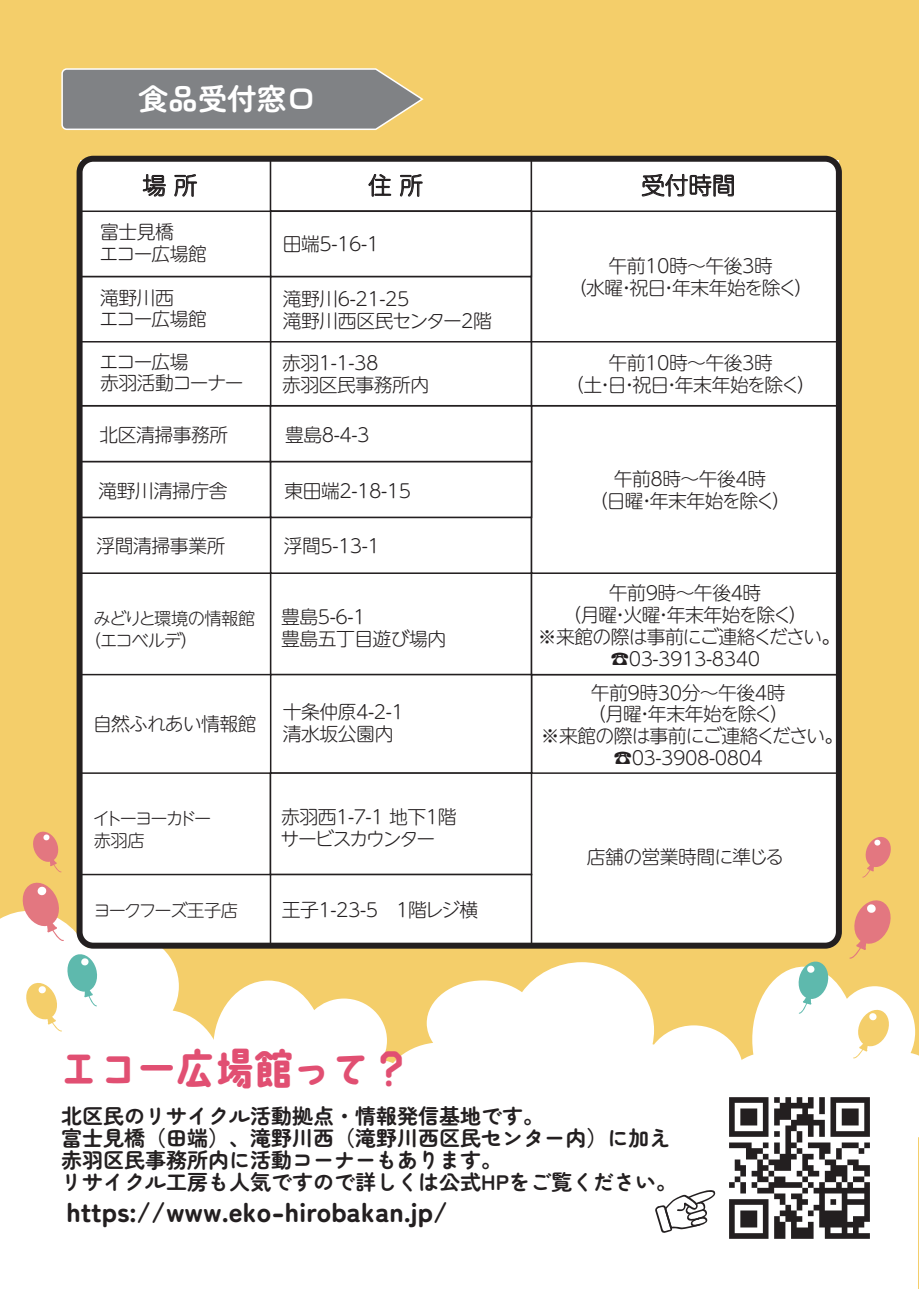
<style>
.page{position:relative;width:919px;height:1289px;background:#fff}
.page>*{position:absolute;margin:0;border:0;box-sizing:border-box;transform-origin:0 0}
.t1{font:42px "AB kokoro no 3";letter-spacing:-.075em;color:#e14f72}
.t2{font:700 29.7px "Zen Maru Gothic";color:#fff}
.t3{font:900 27px "Zen Maru Gothic";color:#231f20}
.t4{font:300 23.55px "UD Shin M Go Pr 6 N";color:#231f20}
.t5{font:700 21px/22.2px "Zen Maru Gothic";color:#231f20}
.t6{font:300 18.75px/21.8px "UD Shin M Go Pr 6 N";letter-spacing:-.025em;color:#231f20}
.t7{font:300 18.75px/21.8px "UD Shin M Go Pr 6 N";letter-spacing:-.065em;color:#231f20}
.t8{font:300 17.25px/21.8px "UD Shin M Go Pr 6 N";letter-spacing:-.085em;color:#231f20}
.t9{font:300 17.25px/21.8px "UD Shin M Go Pr 6 N";letter-spacing:-.11em;color:#231f20}
</style>
<div class="page">
<div style="left:0;top:0;width:918px;height:1288px;background:#f4ce6a"></div>
<div style="left:0;top:1101px;width:917px;height:187px;background:#fff"></div>
<svg style="left:422px;top:962px;width:293px;height:139px;fill:#fff"></svg>
<svg style="left:223px;top:980px;width:199px;height:121px"></svg>
<svg style="left:0;top:910px;width:223px;height:191px;background:#fcf8eb"></svg>
<svg style="left:24px;top:952px;width:75px;height:79px;background:#e5eddd"></svg>
<svg style="left:20px;top:882px;width:44px;height:59px"></svg>
<svg style="left:33px;top:831px;width:28px;height:41px"></svg>
<svg style="left:715px;top:897px;width:203px;height:240px"></svg>
<svg style="left:862px;top:837px;width:29px;height:40px"></svg>
<div style="left:531px;top:773px;width:305px;height:170px;background:#fff"></div>
<svg style="left:61px;top:68px;width:363px;height:62px;background:#8f8e89"></svg>
<div style="left:83px;top:674px;width:188px;height:99px;background:#fff"></div>
<div style="left:531px;top:161px;width:307px;height:50px;background:#fff"></div>
<div style="left:80px;top:161px;width:190px;height:50px;background:#fff"></div>
<div style="left:530px;top:674px;width:307px;height:99px;background:#fff"></div>
<div style="left:270px;top:158px;width:262px;height:54px;background:#fff;border:2px solid #231f20"></div>
<div style="left:79px;top:572px;width:192px;height:103px;background:#fff;border:2px solid #231f20"></div>
<div style="left:270px;top:572px;width:262px;height:103px;background:#fff"></div>
<div style="left:530px;top:572px;width:309px;height:103px;background:#fff;border:2px solid #231f20"></div>
<div style="left:270px;top:674px;width:262px;height:99px;background:#fff;border:2px solid #231f20"></div>
<svg style="left:142px;top:174px;width:24px;height:23px"></svg>
<svg style="left:174px;top:174px;width:23px;height:23px"></svg>
<svg style="left:368px;top:174px;width:23px;height:23px"></svg>
<svg style="left:400px;top:174px;width:23px;height:23px"></svg>
<div style="left:79px;top:516px;width:192px;height:58px;background:#fff;border:2px solid #231f20"></div>
<div style="left:270px;top:516px;width:262px;height:58px;background:#fff;border:2px solid #231f20"></div>
<div style="left:530px;top:405px;width:309px;height:169px;background:#fff;border:2px solid #231f20"></div>
<div style="left:79px;top:461px;width:192px;height:57px;background:#fff;border:2px solid #231f20"></div>
<div style="left:270px;top:461px;width:262px;height:57px;background:#fff;border:2px solid #231f20"></div>
<div style="left:79px;top:405px;width:192px;height:57px;background:#fff;border:2px solid #231f20"></div>
<div style="left:270px;top:405px;width:262px;height:57px;background:#fff;border:2px solid #231f20"></div>
<div style="left:79px;top:340px;width:192px;height:66px;background:#fff;border:2px solid #231f20"></div>
<div style="left:270px;top:340px;width:262px;height:66px;background:#fff;border:2px solid #231f20"></div>
<div style="left:530px;top:340px;width:309px;height:66px;background:#fff;border:2px solid #231f20"></div>
<div style="left:79px;top:276px;width:192px;height:66px;background:#fff;border:2px solid #231f20"></div>
<div style="left:270px;top:276px;width:262px;height:66px;background:#fff;border:2px solid #231f20"></div>
<div style="left:530px;top:210px;width:309px;height:132px;background:#fff;border:2px solid #231f20"></div>
<div style="left:79px;top:210px;width:192px;height:67px;background:#fff;border:2px solid #231f20"></div>
<div style="left:270px;top:210px;width:262px;height:67px;background:#fff;border:2px solid #231f20"></div>
<div style="left:82px;top:861px;width:188px;height:81px;background:#fff"></div>
<svg style="left:641px;top:173px;width:93px;height:24px"></svg>
<div style="left:79px;top:772px;width:192px;height:103px;background:#fff;border:2px solid #231f20"></div>
<div style="left:270px;top:772px;width:262px;height:103px;background:#fff;border:2px solid #231f20"></div>
<div style="left:270px;top:873px;width:262px;height:73px;background:#fff;border:2px solid #231f20"></div>
<div style="left:77px;top:156px;width:764px;height:792px;border:6px solid #231f20;border-radius:14px"></div>
<img style="left:715px;top:1083px;width:168px;height:156px">
<svg style="left:655px;top:1190px;width:60px;height:43px"></svg>
<h2 class="t2" style="left:138px;top:81px;width:179px">食品受付窓口</h2>
<p class="t4" style="left:143px;top:166px;width:56px">場 所</p>
<p class="t4" style="left:368px;top:166px;width:56px">住 所</p>
<p class="t6" style="left:100px;top:220px;width:109px">富士見橋<br>エコー広場館</p>
<p class="t6" style="left:283px;top:232px;width:98px">田端5-16-1</p>
<p class="t6" style="left:100px;top:285px;width:109px">滝野川西<br>エコー広場館</p>
<p class="t6" style="left:283px;top:287px;width:210px">滝野川6-21-25<br>滝野川西区民センター2階</p>
<p class="t4" style="left:641px;top:166px;width:96px">受付時間</p>
<p class="t6" style="left:568px;top:254px;width:245px;text-align:center">午前10時～午後3時<br>（水曜・祝日・年末年始を除く）</p>
<p class="t7" style="left:100px;top:349px;width:145px">エコー広場<br>赤羽活動コーナー</p>
<p class="t6" style="left:282px;top:351px;width:149px">赤羽1-1-38<br>赤羽区民事務所内</p>
<p class="t6" style="left:565px;top:351px;width:251px;text-align:center">午前10時～午後3時<br>（土・日・祝日・年末年始を除く）</p>
<p class="t6" style="left:99px;top:423px;width:130px">北区清掃事務所</p>
<p class="t6" style="left:285px;top:423px;width:86px">豊島8-4-3</p>
<p class="t6" style="left:99px;top:478px;width:130px">滝野川清掃庁舎</p>
<p class="t6" style="left:284px;top:478px;width:128px">東田端2-18-15</p>
<p class="t6" style="left:96px;top:534px;width:130px">浮間清掃事業所</p>
<p class="t6" style="left:284px;top:534px;width:98px">浮間5-13-1</p>
<p class="t8" style="left:84px;top:607px;width:172px;text-indent:9px">みどりと環境の情報館（エコベルデ）</p>
<p class="t6" style="left:281px;top:605px;width:167px">豊島5-6-1<br>豊島五丁目遊び場内</p>
<p class="t6" style="left:93px;top:711px;width:165px">自然ふれあい情報館</p>
<p class="t6" style="left:283px;top:699px;width:123px">十条仲原4-2-1清水坂公園内</p>
<p class="t9" style="left:93px;top:807px;width:120px">イトーヨーカドー赤羽店</p>
<p class="t7" style="left:280px;top:804px;width:177px">赤羽西1-7-1 地下1階サービスカウンター</p>
<p class="t8" style="left:93px;top:898px;width:146px">ヨークフーズ王子店</p>
<p class="t6" style="left:282px;top:897px;width:198px">王子1-23-5　1階レジ横</p>
<p class="t6" style="left:589px;top:467px;width:202px;text-align:center">午前8時～午後4時<br>（日曜・年末年始を除く）</p>
<p class="t6" style="left:537px;top:581px;width:304px;text-align:center">午前9時～午後4時<br>（月曜・火曜・年末年始を除く）<br>※来館の際は事前にご連絡ください。☎03-3913-8340</p>
<p class="t6" style="left:540px;top:680px;width:304px;text-align:center">午前9時30分～午後4時<br>（月曜・年末年始を除く）<br>※来館の際は事前にご連絡ください。☎03-3908-0804</p>
<p class="t6" style="left:586px;top:845px;width:199px">店舗の営業時間に準じる</p>
<h1 class="t1" style="left:58px;top:1047px;width:354px">エコー広場館って？</h1>
<p class="t5" style="left:61px;top:1104px;width:617px">北区民のリサイクル活動拠点・情報発信基地です。<br>富士見橋（田端）、滝野川西（滝野川西区民センター内）に加え赤羽区民事務所内に活動コーナーもあります。<br>リサイクル工房も人気ですので詳しくは公式HPをご覧ください。</p>
<h3 class="t3" style="left:66px;top:1194px;width:383px">https://www.eko-hirobakan.jp/</h3>
</div>
